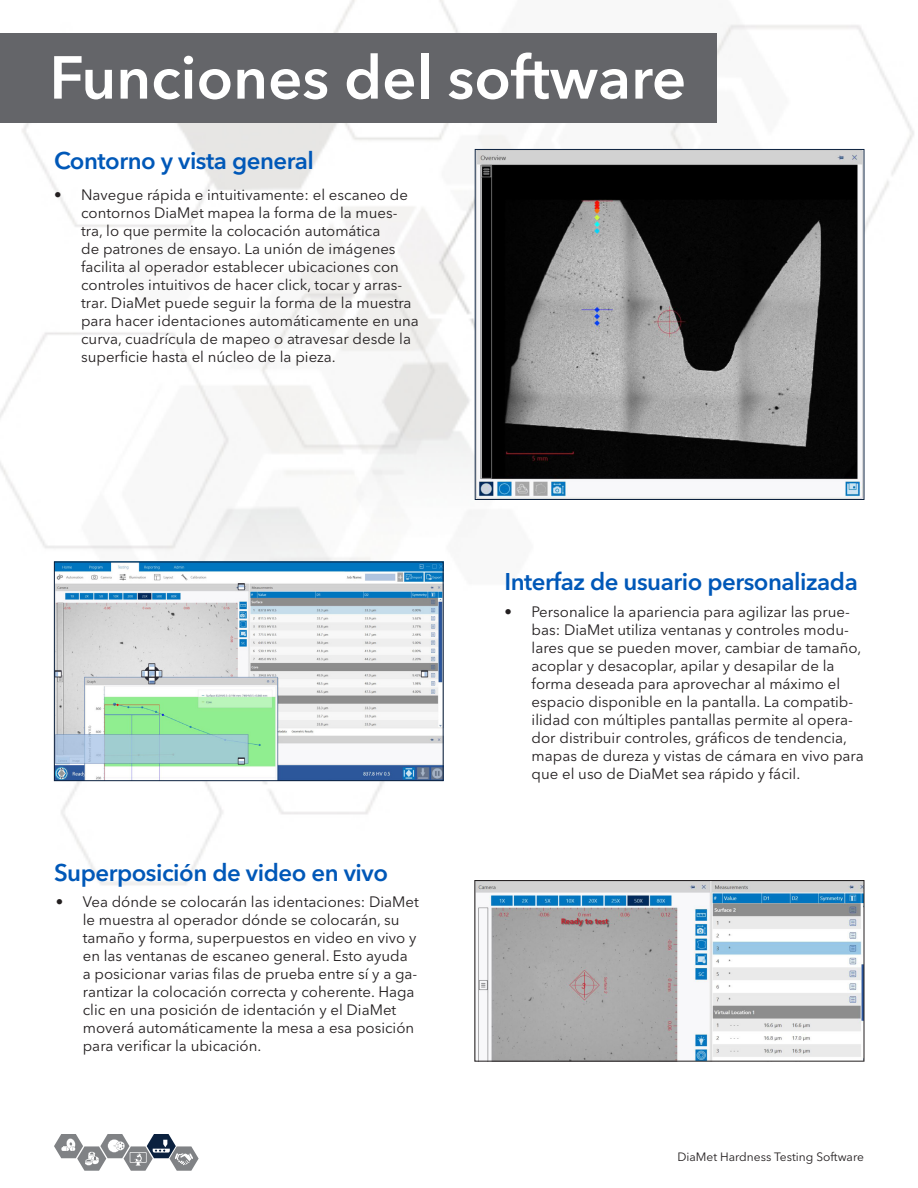
<style>
.page{position:relative;width:918px;height:1188px;background:#fff}
.page>*{position:absolute;margin:0;border:0;box-sizing:border-box;transform-origin:0 0}
.t1{font:600 60px "Avenir Next LT Pro";color:#fff}
.sub_headings{font:600 24px "Avenir Next LT Pro";letter-spacing:-.02em;color:#0058b8}
.t2{font:15px/18px "Avenir Next LT Pro";color:#231f20}
.t3{font:12px "Avenir Next LT Pro";color:#231f20}
</style>
<div class="page">
<img style="left:0;top:0;width:914px;height:1062px">
<svg style="left:54px;top:1134px;width:145px;height:37px"></svg>
<img style="left:56px;top:564px;width:386px;height:215px">
<div style="left:54px;top:562px;width:390px;height:219px;border:1px solid #0b213f"></div>
<div style="left:0;top:33px;width:716px;height:90px;background:#646569"></div>
<img style="left:477px;top:151px;width:385px;height:347px">
<div style="left:475px;top:149px;width:389px;height:351px;border:1px solid #0b213f"></div>
<img style="left:476px;top:882px;width:386px;height:178px">
<div style="left:474px;top:880px;width:390px;height:182px;border:1px solid #231f20"></div>
<p class="t1" style="left:49px;top:41px;width:638px">Funciones del software</p>
<p class="sub_headings" style="left:54px;top:146px;width:261px">Contorno y vista general</p>
<p class="t2" style="left:81px;top:185px;width:339px;text-indent:-27px">• Navegue rápida e intuitivamente: el escaneo de contornos DiaMet mapea la forma de la mues&shy;tra, lo que permite la colocación automática<br>de patrones de ensayo. La unión de imágenes facilita al operador establecer ubicaciones con controles intuitivos de hacer click, tocar y arras&shy;trar. DiaMet puede seguir la forma de la muestra para hacer identaciones automáticamente en una curva, cuadrícula de mapeo o atravesar desde la superficie hasta el núcleo de la pieza.</p>
<p class="sub_headings" style="left:54px;top:858px;width:336px">Superposición de video en vivo</p>
<p class="t2" style="left:83px;top:893px;width:338px;text-indent:-27px">• Vea dónde se colocarán las identaciones: DiaMet le muestra al operador dónde se colocarán, su tamaño y forma, superpuestos en video en vivo y en las ventanas de escaneo general. Esto ayuda a posicionar varias filas de prueba entre sí y a ga&shy;rantizar la colocación correcta y coherente. Haga clic en una posición de identación y el DiaMet moverá automáticamente la mesa a esa posición para verificar la ubicación.</p>
<p class="sub_headings" style="left:504px;top:567px;width:355px">Interfaz de usuario personalizada</p>
<p class="t2" style="left:532px;top:603px;width:334px;text-indent:-27px">• Personalice la apariencia para agilizar las prue&shy;bas: DiaMet utiliza ventanas y controles modu&shy;lares que se pueden mover, cambiar de tamaño, acoplar y desacoplar, apilar y desapilar de la forma deseada para aprovechar al máximo el espacio disponible en la pantalla. La compatib&shy;ilidad con múltiples pantallas permite al opera&shy;dor distribuir controles, gráficos de tendencia, mapas de dureza y vistas de cámara en vivo para que el uso de DiaMet sea rápido y fácil.</p>
<p class="t3" style="left:677px;top:1150px;width:188px">DiaMet Hardness Testing Software</p>
</div>
